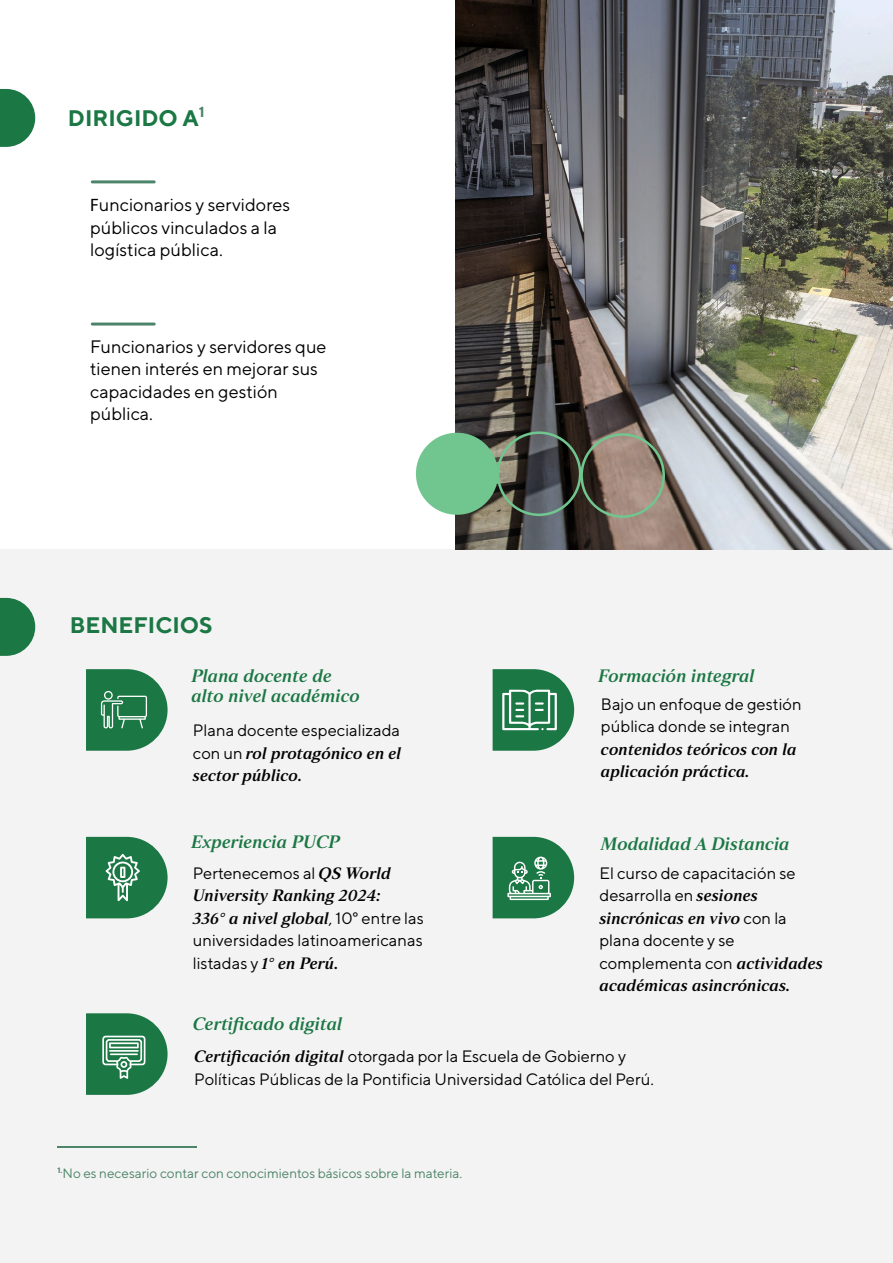
<style>
.page{position:relative;width:893px;height:1263px;background:#fff}
.page>*{position:absolute;margin:0;border:0;box-sizing:border-box;transform-origin:0 0}
.t1{font:700 22.5px "TT Norms";color:#1b7744}
.t2{font:18px/22.5px "TT Norms";color:#000}
.t3{font:18px/19.5px "Strato Pro Demi Bold It";color:#1b7744}
.t4{font:16.5px/22.5px "TT Norms";color:#020202}
.t5{font:16.5px/22.5px "Strato Pro Demi Bold It";color:#020202}
.t6{font:13.5px "TT Norms";color:#4c8469}
.s1{font-family:"Myriad Pro"}
.s2{font-family:"TT Norms"}
.s3{font-family:"Strato Pro Demi Bold It"}
</style>
<div class="page">
<div style="left:0;top:549px;width:893px;height:714px;background:#f3f3f3"></div>
<img style="left:456px;top:0;width:437px;height:549px">
<hr style="left:91px;top:180px;width:65px;height:3px;background:#4c8469">
<hr style="left:91px;top:323px;width:65px;height:3px;background:#4c8469">
<hr style="left:57px;top:1147px;width:140px;height:1px;background:#4c8469">
<svg style="left:0;top:89px;width:35px;height:58px"></svg>
<svg style="left:0;top:598px;width:35px;height:58px"></svg>
<svg style="left:86px;top:837px;width:82px;height:81px;background:#438e64"></svg>
<svg style="left:493px;top:837px;width:81px;height:81px"></svg>
<svg style="left:86px;top:1013px;width:82px;height:82px"></svg>
<svg style="left:86px;top:669px;width:82px;height:82px;background:#408c62"></svg>
<svg style="left:493px;top:669px;width:81px;height:82px"></svg>
<div style="left:416px;top:433px;width:82px;height:82px;background:#71c58f;border-radius:50%"></div>
<div style="left:497px;top:431px;width:84px;height:85px;border:3px solid #71c58f;border-radius:50%"></div>
<div style="left:580px;top:433px;width:85px;height:85px;border:3px solid #71c58f;border-radius:50%"></div>
<h1 class="t1" style="left:68px;top:104px;width:138px">DIRIGIDO A<sup>1</sup></h1>
<p class="t2" style="left:90px;top:193px;width:202px"><span class="s1">F</span>uncionarios y servidores públicos vinculados a la logística pública.</p>
<p class="t2" style="left:90px;top:335px;width:238px">Funcionarios y servidores que tienen interés en mejorar sus capacidades en gestión pública.</p>
<h1 class="t1" style="left:70px;top:611px;width:144px">BENEFICIOS</h1>
<p class="t3" style="left:191px;top:666px;width:170px">Plana docente de alto nivel académico</p>
<p class="t4" style="left:193px;top:719px;width:209px">Plana docente especializada</p>
<p class="t5" style="left:193px;top:742px;width:210px"><span class="s2">con un</span> rol protagónico en el sector público.</p>
<p class="t3" style="left:191px;top:832px;width:150px">Experiencia PUCP</p>
<p class="t4" style="left:193px;top:861px;width:200px">Pertenecemos al <span class="s3">QS World</span></p>
<p class="t5" style="left:193px;top:884px;width:233px">University Ranking 2024:<br>336° a nivel global<span class="s2">, 10° entre las</span></p>
<p class="t4" style="left:193px;top:929px;width:231px">universidades latinoamericanas listadas y <span class="s3">1° en Perú.</span></p>
<p class="t3" style="left:193px;top:1013px;width:151px">Certificado digital</p>
<p class="t3" style="left:598px;top:666px;width:158px">Formación integral</p>
<p class="t4" style="left:601px;top:692px;width:202px">Bajo un enfoque de gestión pública donde se integran</p>
<p class="t5" style="left:601px;top:737px;width:197px">contenidos teóricos con la aplicación práctica.</p>
<p class="t3" style="left:601px;top:833px;width:190px">Modalidad A Distancia</p>
<p class="t4" style="left:599px;top:861px;width:198px">El curso de capacitación se desarrolla en <span class="s3">sesiones</span></p>
<p class="t5" style="left:599px;top:906px;width:189px">sincrónicas en vivo <span class="s2">con la</span></p>
<p class="t4" style="left:599px;top:929px;width:225px">plana docente y se complementa con <span class="s3">actividades</span></p>
<p class="t5" style="left:599px;top:974px;width:193px">académicas asincrónicas.</p>
<p class="t4" style="left:194px;top:1045px;width:461px"><span class="s3">Certificación digital</span> otorgada por la Escuela de Gobierno y<br>Políticas Públicas de la Pontificia Universidad Católica del Perú.</p>
<p class="t6" style="left:57px;top:1165px;width:406px"><sup>1.</sup>No es necesario contar con conocimientos básicos sobre la materia.</p>
</div>
